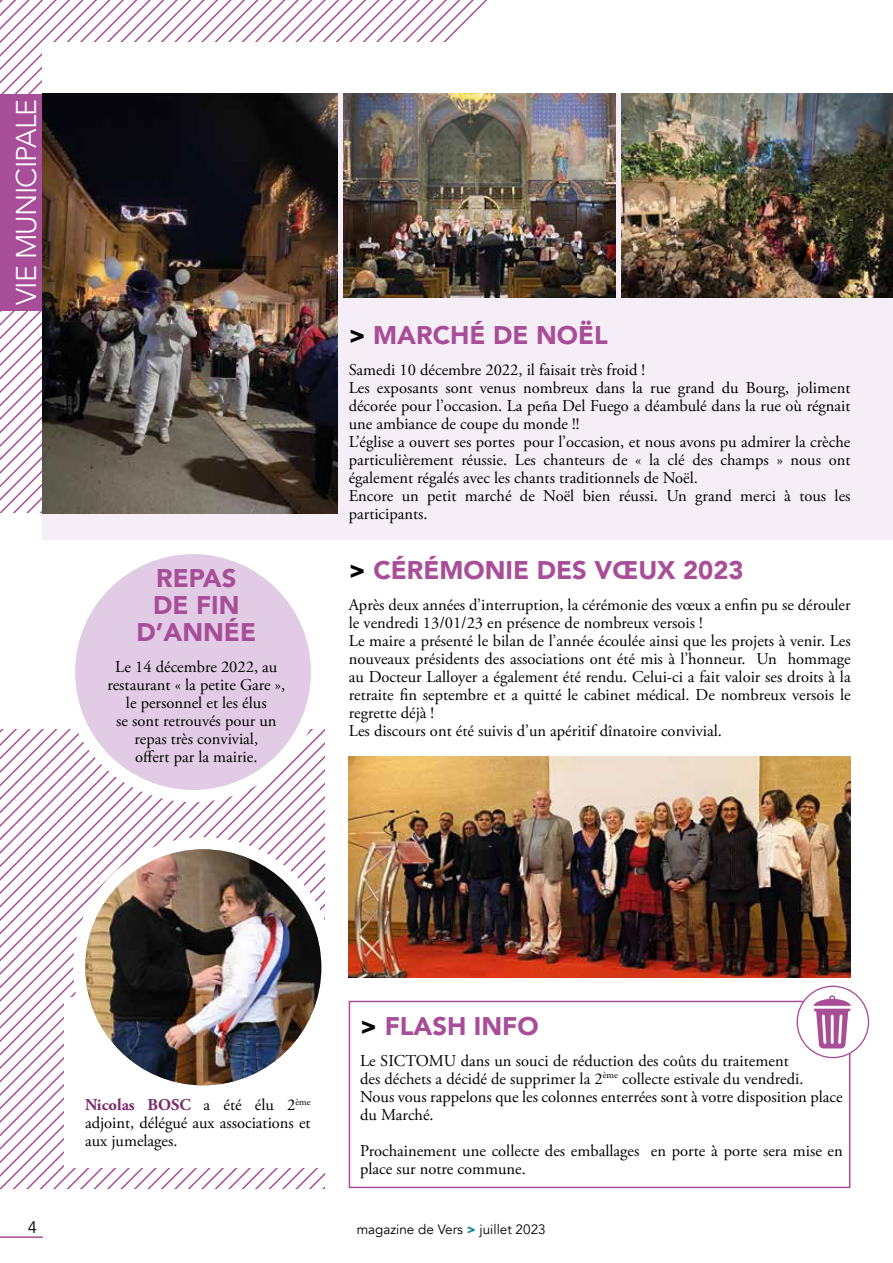
<style>
.page{position:relative;width:893px;height:1263px;background:#fff}
.page>*{position:absolute;margin:0;border:0;box-sizing:border-box;transform-origin:0 0}
.t1{font:300 28.5px "Avenir";letter-spacing:-.025em;color:#fff}
.t2{font:900 25.5px/27px "Avenir";color:#a84d97;text-align:center}
.t3{font:16.5px/18px "Adobe Garamond Pro";color:#000}
.t4{font:16.5px "Avenir";color:#000}
.t5{font:13.5px "Avenir";color:#000}
.s1{color:#000}
.s2{font-weight:700;color:#7b2b6b}
.s3{font-weight:900;color:#14809b}
</style>
<div class="page">
<svg style="left:0;top:7px;width:481px;height:13px"></svg>
<svg style="left:0;top:20px;width:468px;height:14px"></svg>
<svg style="left:0;top:424px;width:43px;height:89px"></svg>
<div style="left:0;top:94px;width:43px;height:217px;background:#a84d97"></div>
<svg style="left:0;top:781px;width:324px;height:14px"></svg>
<svg style="left:0;top:795px;width:324px;height:13px"></svg>
<svg style="left:0;top:808px;width:324px;height:13px"></svg>
<svg style="left:0;top:821px;width:324px;height:14px"></svg>
<svg style="left:0;top:835px;width:324px;height:13px"></svg>
<svg style="left:0;top:848px;width:324px;height:14px"></svg>
<svg style="left:0;top:1010px;width:324px;height:178px"></svg>
<div style="left:64px;top:997px;width:274px;height:170px;background:#fff"></div>
<div style="left:73px;top:837px;width:261px;height:260px;background:#fff;border-radius:50%"></div>
<img style="left:85px;top:849px;width:236px;height:236px;border-radius:118px">
<div style="left:43px;top:93px;width:850px;height:447px;background:#f5eef7"></div>
<hr style="left:0;top:1236px;width:43px;height:2px;background:#a84d97">
<img style="left:43px;top:93px;width:295px;height:420px">
<img style="left:621px;top:93px;width:272px;height:204px">
<img style="left:344px;top:93px;width:271px;height:204px">
<img style="left:349px;top:756px;width:502px;height:221px">
<div style="left:63px;top:542px;width:260px;height:260px;background:#fff;border-radius:50%"></div>
<div style="left:75px;top:554px;width:236px;height:236px;background:#e2cce5;border-radius:50%"></div>
<div style="left:349px;top:1001px;width:501px;height:187px;border:2px solid #a84d97"></div>
<div style="left:797px;top:986px;width:71px;height:71px;background:#fff;border-radius:50%"></div>
<div style="left:797px;top:986px;width:72px;height:72px;border:1px solid #a84d97;border-radius:50%"></div>
<svg style="left:813px;top:995px;width:38px;height:53px"></svg>
<h1 class="t1" style="left:9px;top:305px;width:208px;rotate:-90deg">VIE MUNICIPALE</h1>
<h2 class="t2" style="left:137px;top:564px;width:121px">REPAS<br>DE FIN<br>D’ANNÉE</h2>
<p class="t3" style="left:107px;top:658px;width:179px;text-align:center">Le 14 décembre 2022, au restaurant « la petite Gare », le personnel et les élus<br>se sont retrouvés pour un repas très convivial,<br>offert par la mairie.</p>
<h2 class="t2" style="left:349px;top:321px;width:261px"><span class="s1">&gt;</span> MARCHÉ DE NOËL</h2>
<p class="t3" style="left:349px;top:361px;width:503px">Samedi 10 décembre 2022, il faisait très froid !<br>Les exposants sont venus nombreux dans la rue grand du Bourg, joliment décorée pour l’occasion. La peña Del Fuego a déambulé dans la rue où régnait une ambiance de coupe du monde !!<br>L’église a ouvert ses portes pour l’occasion, et nous avons pu admirer la crèche particulièrement réussie. Les chanteurs de « la clé des champs » nous ont également régalés avec les chants traditionnels de Noël.<br>Encore un petit marché de Noël bien réussi. Un grand merci à tous les participants.</p>
<h2 class="t2" style="left:349px;top:556px;width:396px"><span class="s1">&gt;</span> CÉRÉMONIE DES VŒUX 2023</h2>
<p class="t3" style="left:349px;top:596px;width:503px">Après deux années d’interruption, la cérémonie des vœux a enfin pu se dérouler le vendredi 13/01/23 en présence de nombreux versois !<br>Le maire a présenté le bilan de l’année écoulée ainsi que les projets à venir. Les nouveaux présidents des associations ont été mis à l’honneur. Un hommage au Docteur Lalloyer a également été rendu. Celui-ci a fait valoir ses droits à la retraite fin septembre et a quitté le cabinet médical. De nombreux versois le regrette déjà !<br>Les discours ont été suivis d’un apéritif dînatoire convivial.</p>
<p class="t3" style="left:85px;top:1097px;width:227px;text-align:justify"><span class="s2">Nicolas BOSC</span> a été élu 2<sup>ème </sup>adjoint, délégué aux associations et aux jumelages.</p>
<h2 class="t2" style="left:360px;top:1012px;width:180px"><span class="s1">&gt;</span> FLASH INFO</h2>
<p class="t3" style="left:360px;top:1052px;width:484px">Le SICTOMU dans un souci de réduction des coûts du traitement<br>des déchets a décidé de supprimer la 2<sup>ème</sup> collecte estivale du vendredi.<br>Nous vous rappelons que les colonnes enterrées sont à votre disposition place du Marché.</p>
<p class="t3" style="left:360px;top:1142px;width:484px">Prochainement une collecte des emballages en porte à porte sera mise en place sur notre commune.</p>
<p class="t4" style="left:28px;top:1217px;width:11px">4</p>
<p class="t5" style="left:357px;top:1221px;width:190px">magazine de Vers <span class="s3">&gt;</span> juillet 2023</p>
</div>
